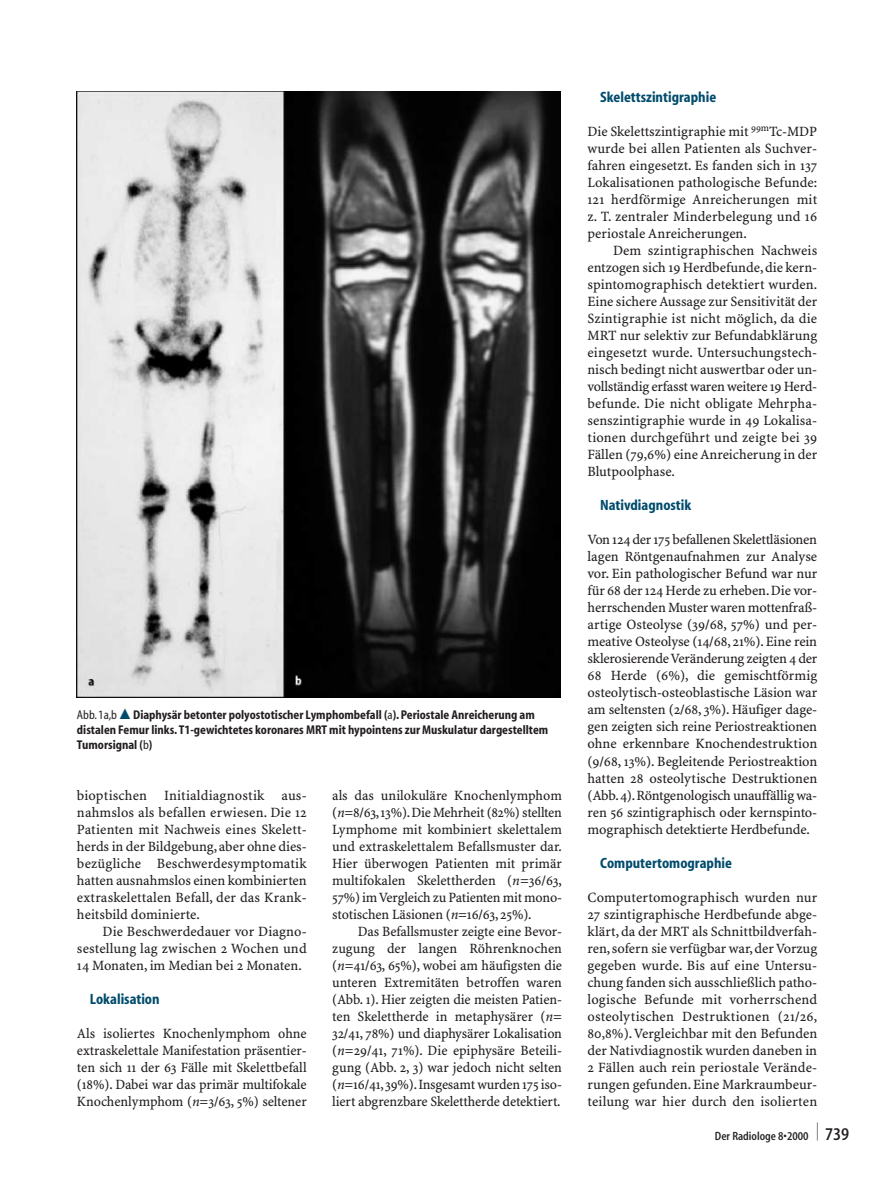
<style>
.page{position:relative;width:893px;height:1178px;background:#fff}
.page>*{position:absolute;margin:0;border:0;box-sizing:border-box;transform-origin:0 0}
.t1{font:700 15px "Myriad";color:#004b6c}
.t2{font:14.25px/17px "S Minion Plus";letter-spacing:-.005em;color:#231f20;text-align:justify}
.t3{font:700 12.75px/15px "Myriad";color:#231f20}
.t4{font:600 12px "Myriad";color:#231f20}
.s1{font-weight:400}
.s2{font-family:"Mathematical Pi Six";font-weight:400;font-size:14.25px;color:#004b6c}
.s3{font-style:italic}
.s4{font-size:18px}
</style>
<div class="page">
<img style="left:77px;top:91px;width:483px;height:606px">
<p class="t3" style="left:77px;top:708px;width:473px"><span class="s1">Abb.1a,b</span> <span class="s2">-</span> Diaphysär betonter polyostotischer Lymphombefall (<span class="s1">a</span>). Periostale Anreicherung am distalen Femur links.T1-gewichtetes koronares MRT mit hypointens zur Muskulatur dargestelltem<br>Tumorsignal (<span class="s1">b</span>)</p>
<p class="t2" style="left:77px;top:787px;width:231px">bioptischen Initialdiagnostik aus&shy;nahmslos als befallen erwiesen. Die 12<br>Patienten mit Nachweis eines Skelett&shy;herds in der Bildgebung, aber ohne dies&shy;bezügliche Beschwerdesymptomatik hatten ausnahmslos einen kombinierten extraskelettalen Befall, der das Krank&shy;heitsbild dominierte.</p>
<p class="t2" style="left:77px;top:923px;width:231px;text-indent:26px">Die Beschwerdedauer vor Diagno&shy;sestellung lag zwischen 2 Wochen und 14 Monaten, im Median bei 2 Monaten.</p>
<p class="t1" style="left:90px;top:993px;width:71px">Lokalisation</p>
<p class="t2" style="left:77px;top:1025px;width:231px">Als isoliertes Knochenlymphom ohne extraskelettale Manifestation präsentier&shy;ten sich 11 der 63 Fälle mit Skelettbefall (18%). Dabei war das primär multifokale Knochenlymphom (<span class="s3">n</span>=3/63, 5%) seltener</p>
<p class="t2" style="left:332px;top:787px;width:231px">als das unilokuläre Knochenlymphom (<span class="s3">n</span>=8/63,13%).Die Mehrheit (82%) stellten Lymphome mit kombiniert skelettalem und extraskelettalem Befallsmuster dar.<br>Hier überwogen Patienten mit primär multifokalen Skelettherden (<span class="s3">n</span>=36/63, 57%) im Vergleich zu Patienten mit mono&shy;stotischen Läsionen (<span class="s3">n</span>=16/63, 25%).</p>
<p class="t2" style="left:332px;top:923px;width:231px;text-indent:26px">Das Befallsmuster zeigte eine Bevor&shy;zugung der langen Röhrenknochen (<span class="s3">n</span>=41/63, 65%), wobei am häufigsten die unteren Extremitäten betroffen waren (Abb. 1). Hier zeigten die meisten Patien&shy;ten Skelettherde in metaphysärer (<span class="s3">n</span>= 32/41, 78%) und diaphysärer Lokalisation (<span class="s3">n</span>=29/41, 71%). Die epiphysäre Beteili&shy;gung (Abb. 2, 3) war jedoch nicht selten (<span class="s3">n</span>=16/41,39%).Insgesamt wurden 175 iso&shy;liert abgrenzbare Skelettherde detektiert.</p>
<p class="t1" style="left:600px;top:91px;width:117px">Skelettszintigraphie</p>
<p class="t2" style="left:587px;top:124px;width:231px">Die Skelettszintigraphie mit <sup>99m</sup>Tc-MDP wurde bei allen Patienten als Suchver&shy;fahren eingesetzt. Es fanden sich in 137<br>Lokalisationen pathologische Befunde:<br>121 herdförmige Anreicherungen mit z. T. zentraler Minderbelegung und 16 periostale Anreicherungen.</p>
<p class="t2" style="left:587px;top:243px;width:231px;text-indent:26px">Dem szintigraphischen Nachweis entzogen sich 19 Herdbefunde, die kern&shy;spintomographisch detektiert wurden.<br>Eine sichere Aussage zur Sensitivität der Szintigraphie ist nicht möglich, da die MRT nur selektiv zur Befundabklärung eingesetzt wurde. Untersuchungstech&shy;nisch bedingt nicht auswertbar oder un&shy;vollständig erfasst waren weitere 19 Herd&shy;befunde. Die nicht obligate Mehrpha&shy;senszintigraphie wurde in 49 Lokalisa&shy;tionen durchgeführt und zeigte bei 39<br>Fällen (79,6%) eine Anreicherung in der Blutpoolphase.</p>
<p class="t1" style="left:600px;top:499px;width:93px">Nativdiagnostik</p>
<p class="t2" style="left:587px;top:532px;width:231px">Von 124 der 175 befallenen Skelettläsionen lagen Röntgenaufnahmen zur Analyse vor. Ein pathologischer Befund war nur für 68 der 124 Herde zu erheben.Die vor&shy;herrschenden Muster waren mottenfraß&shy;artige Osteolyse (39/68, 57%) und per&shy;meative Osteolyse (14/68, 21%). Eine rein sklerosierende Veränderung zeigten 4 der 68 Herde (6%), die gemischtförmig osteolytisch-osteoblastische Läsion war am seltensten (2/68, 3%). Häufiger dage&shy;gen zeigten sich reine Periostreaktionen ohne erkennbare Knochendestruktion (9/68, 13%). Begleitende Periostreaktion hatten 28 osteolytische Destruktionen (Abb.4).Röntgenologisch unauffällig wa&shy;ren 56 szintigraphisch oder kernspinto&shy;mographisch detektierte Herdbefunde.</p>
<p class="t1" style="left:600px;top:857px;width:133px">Computertomographie</p>
<p class="t2" style="left:587px;top:889px;width:231px">Computertomographisch wurden nur 27 szintigraphische Herdbefunde abge&shy;klärt, da der MRT als Schnittbildverfah&shy;ren, sofern sie verfügbar war, der Vorzug gegeben wurde. Bis auf eine Untersu&shy;chung fanden sich ausschließlich patho&shy;logische Befunde mit vorherrschend osteolytischen Destruktionen (21/26, 80,8%). Vergleichbar mit den Befunden der Nativdiagnostik wurden daneben in 2 Fällen auch rein periostale Verände&shy;rungen gefunden. Eine Markraumbeur&shy;teilung war hier durch den isolierten</p>
<p class="t4" style="left:715px;top:1131px;width:136px">Der Radiologe 8•2000 <sup>|</sup> <span class="s4">739</span></p>
</div>
